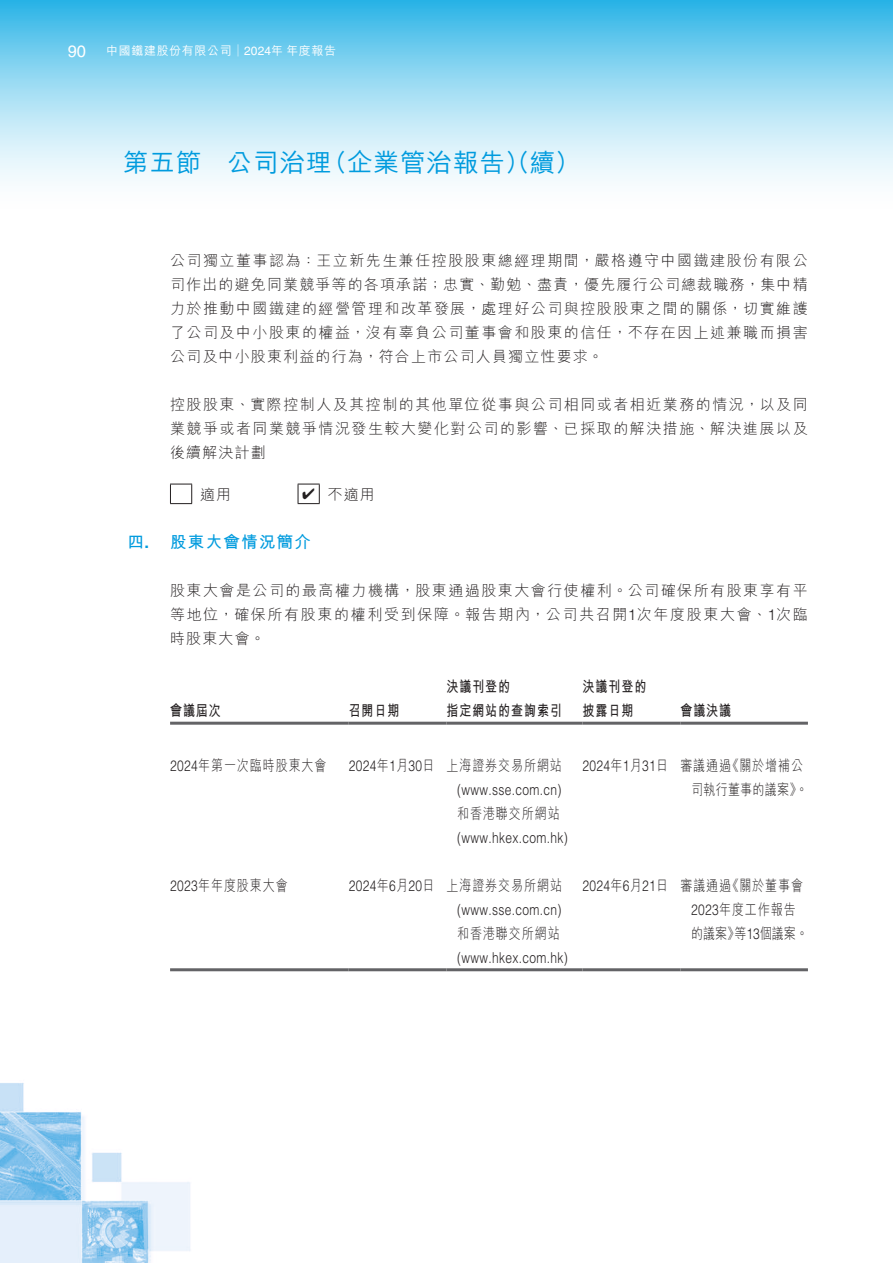
<style>
.page{position:relative;width:893px;height:1263px;background:#fff}
.page>*{position:absolute;margin:0;border:0;box-sizing:border-box;transform-origin:0 0}
.t1{font:500 25.5px "M Hei HK";letter-spacing:.04em;color:#009bde}
.t2{font:700 16.5px "M Hei HK";letter-spacing:.08em;color:#009bde}
.t3{font:300 15px/24px "M Hei HK";letter-spacing:.08em;color:#231f20;text-align:justify}
.t4{font:300 15px/24px "M Hei HK";letter-spacing:.08em;color:#231f20;scale:.8 1}
.t5{font:300 15px "Helvetica LT Std";letter-spacing:.03em;color:#231f20;scale:.8 1}
.t6{font:700 15px/24px "M Hei HK";letter-spacing:.08em;color:#231f20;scale:.8 1}
.t7{font:300 15px/24px "M Hei HK";letter-spacing:.05em;color:#231f20;scale:.8 1}
.t8{font:500 12px "M Hei HK";letter-spacing:.05em;color:#fff}
.s1{font-family:"Helvetica LT Std";font-weight:400;font-size:16.5px}
.s2{font-family:"Helvetica LT Std";font-weight:400}
.s3{font-family:"Helvetica LT Std"}
</style>
<div class="page">
<img style="left:0;top:483px;width:808px;height:780px">
<svg style="left:0;top:0;width:893px;height:182px;background:#9cdbf3"></svg>
<svg style="left:170px;top:484px;width:22px;height:20px"></svg>
<svg style="left:298px;top:484px;width:22px;height:20px"></svg>
<hr style="left:170px;top:722px;width:179px;height:3px;background:#636366">
<hr style="left:349px;top:722px;width:97px;height:3px;background:#636366">
<hr style="left:446px;top:722px;width:137px;height:3px;background:#636366">
<hr style="left:583px;top:722px;width:97px;height:3px;background:#636366">
<hr style="left:680px;top:722px;width:128px;height:3px;background:#636366">
<hr style="left:170px;top:968px;width:179px;height:3px;background:#636366">
<hr style="left:349px;top:968px;width:97px;height:3px;background:#636366">
<hr style="left:446px;top:968px;width:137px;height:3px;background:#636366">
<hr style="left:583px;top:968px;width:97px;height:3px;background:#636366">
<hr style="left:680px;top:968px;width:128px;height:3px;background:#636366">
<p class="t8" style="left:68px;top:42px;width:270px"><span class="s1">90</span> 中國鐵建股份有限公司∣<span class="s2">2024</span>年年度報告</p>
<h1 class="t1" style="left:123px;top:144px;width:459px">第五節 公司治理（企業管治報告）（續）</h1>
<p class="t3" style="left:170px;top:248px;width:639px">公司獨立董事認為：王立新先生兼任控股股東總經理期間，嚴格遵守中國鐵建股份有限公司作出的避免同業競爭等的各項承諾；忠實、勤勉、盡責，優先履行公司總裁職務，集中精力於推動中國鐵建的經營管理和改革發展，處理好公司與控股股東之間的關係，切實維護了公司及中小股東的權益，沒有辜負公司董事會和股東的信任，不存在因上述兼職而損害公司及中小股東利益的行為，符合上市公司人員獨立性要求。</p>
<p class="t3" style="left:170px;top:392px;width:639px">控股股東、實際控制人及其控制的其他單位從事與公司相同或者相近業務的情況，以及同業競爭或者同業競爭情況發生較大變化對公司的影響、已採取的解決措施、解決進展以及後續解決計劃</p>
<p class="t3" style="left:200px;top:482px;width:33px">適用</p>
<p class="t3" style="left:302px;top:482px;width:74px">✔ 不適用</p>
<p class="t2" style="left:128px;top:530px;width:185px">四<span class="s3">.</span> 股東大會情況簡介</p>
<p class="t3" style="left:170px;top:578px;width:639px">股東大會是公司的最高權力機構，股東通過股東大會行使權利。公司確保所有股東享有平等地位，確保所有股東的權利受到保障。報告期內，公司共召開<span class="s3">1</span>次年度股東大會、<span class="s3">1</span>次臨時股東大會。</p>
<p class="t6" style="left:170px;top:697px;width:65px">會議屆次</p>
<p class="t6" style="left:349px;top:697px;width:65px">召開日期</p>
<p class="t6" style="left:446px;top:673px;width:146px">決議刊登的<br>指定網站的查詢索引</p>
<p class="t6" style="left:583px;top:673px;width:81px">決議刊登的披露日期</p>
<p class="t6" style="left:680px;top:697px;width:65px">會議決議</p>
<p class="t4" style="left:170px;top:753px;width:197px"><span class="s3">2024</span>年第一次臨時股東大會</p>
<p class="t4" style="left:349px;top:753px;width:268px"><span class="s3">2024</span>年<span class="s3">1</span>月<span class="s3">30</span>日 上海證券交易所網站</p>
<p class="t5" style="left:457px;top:780px;width:132px">(www.sse.com.cn)</p>
<p class="t4" style="left:457px;top:801px;width:130px">和香港聯交所網站</p>
<p class="t5" style="left:457px;top:828px;width:140px">(www.hkex.com.hk)</p>
<p class="t4" style="left:170px;top:873px;width:149px"><span class="s3">2023</span>年年度股東大會</p>
<p class="t4" style="left:349px;top:873px;width:268px"><span class="s3">2024</span>年<span class="s3">6</span>月<span class="s3">20</span>日 上海證券交易所網站</p>
<p class="t5" style="left:457px;top:900px;width:132px">(www.sse.com.cn)</p>
<p class="t4" style="left:457px;top:921px;width:130px">和香港聯交所網站</p>
<p class="t5" style="left:457px;top:948px;width:140px">(www.hkex.com.hk)</p>
<p class="t7" style="left:691px;top:753px;width:148px;text-indent:-108px"><span class="s3">2024</span>年<span class="s3">1</span>月<span class="s3">31</span>日 審議通過《關於增補公司執行董事的議案》。</p>
<p class="t4" style="left:691px;top:873px;width:148px;text-indent:-108px"><span class="s3">2024</span>年<span class="s3">6</span>月<span class="s3">21</span>日 審議通過《關於董事會<br><span class="s3">2023</span>年度工作報告的議案》等<span class="s3">13</span>個議案。</p>
</div>
